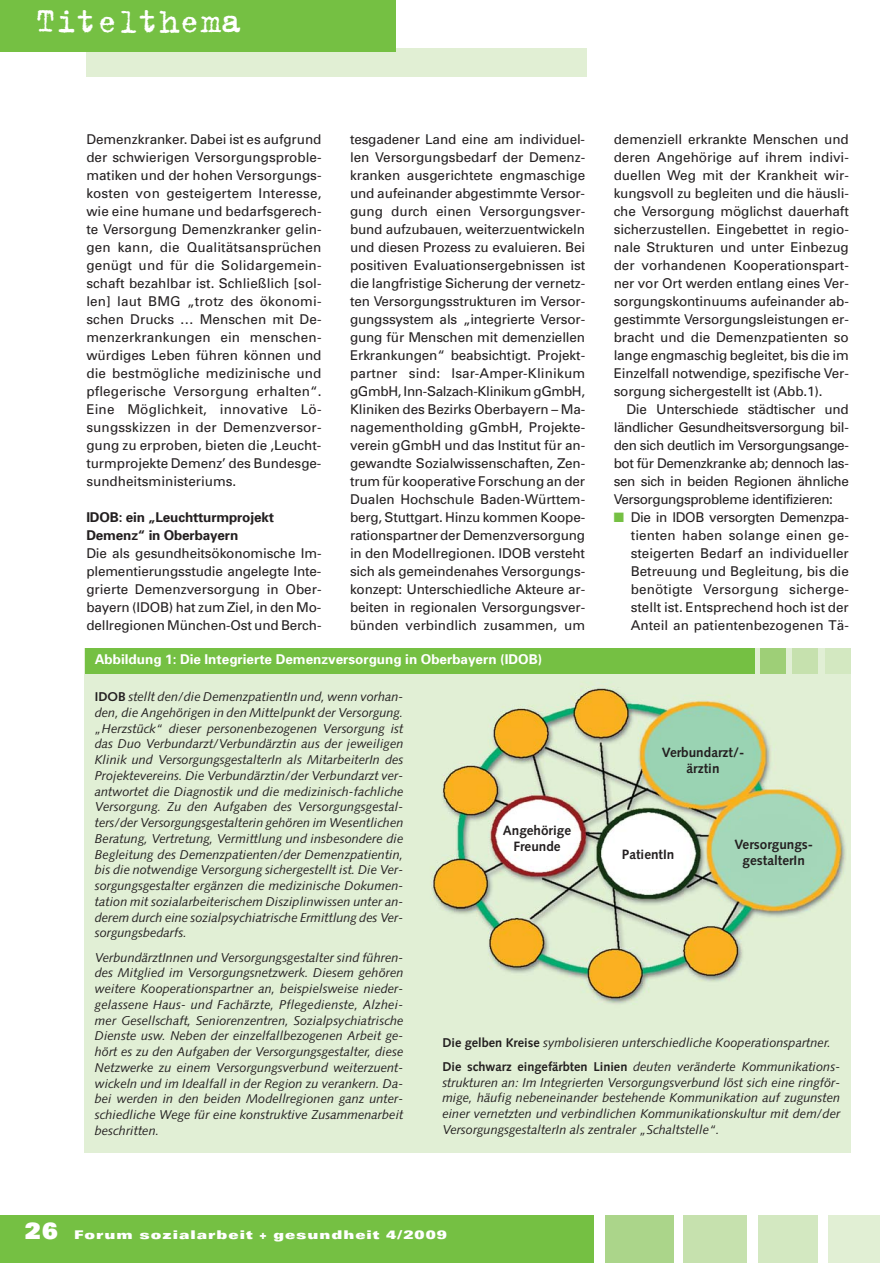
<style>
.page{position:relative;width:893px;height:1263px;background:#fff}
.page>*{position:absolute;margin:0;border:0;box-sizing:border-box;transform-origin:0 0}
.t1{font:37.5px "Trixie";color:#fff}
.t2{font:13.5px/18px "Univers";letter-spacing:-.01em;color:#231f20;text-align:justify}
.t3{font:700 13.5px/16.2px "Syntax";color:#231f20;text-align:center}
.t4{font:700 13.5px "Univers";color:#fff}
.t5{font:700 13.5px/18px "Univers";letter-spacing:-.01em;color:#231f20}
.t6{font:italic 12.75px/15.8px "Syntax";color:#231f20;text-align:justify}
.t7{font:900 expanded 12px "Univers";letter-spacing:.085em;color:#fff}
.s1{color:#75c043}
.s2{font-weight:700;font-style:normal}
.s3{font-stretch:normal;font-size:22.5px}
</style>
<div class="page">
<img style="left:85px;top:648px;width:765px;height:504px">
<div style="left:86px;top:48px;width:501px;height:29px;background:#e1efd4"></div>
<div style="left:0;top:0;width:395px;height:51px;background:#75c043"></div>
<div style="left:0;top:1216px;width:594px;height:47px;background:#75c043"></div>
<div style="left:605px;top:1216px;width:68px;height:47px;background:#abd58a"></div>
<div style="left:683px;top:1216px;width:64px;height:47px;background:#c6e1ae"></div>
<div style="left:758px;top:1216px;width:60px;height:47px;background:#d3e8c1"></div>
<div style="left:828px;top:1216px;width:51px;height:47px;background:#e1efd4"></div>
<div style="left:85px;top:648px;width:670px;height:26px;background:#75c043"></div>
<div style="left:760px;top:648px;width:25px;height:26px;background:#9ecf77"></div>
<div style="left:793px;top:648px;width:25px;height:26px;background:#c6e1ae"></div>
<div style="left:825px;top:648px;width:25px;height:26px;background:#d3e8c1"></div>
<h1 class="t1" style="left:35px;top:-3px;width:208px">Titelthema</h1>
<p class="t2" style="left:86px;top:132px;width:237px">Demenzkranker. Dabei ist es aufgrund der schwierigen Versorgungsproble&shy;matiken und der hohen Versorgungs&shy;kosten von gesteigertem Interesse, wie eine humane und bedarfsgerech&shy;te Versorgung Demenzkranker gelin&shy;gen kann, die Qualitätsansprüchen genügt und für die Solidargemein&shy;schaft bezahlbar ist. Schließlich [sol&shy;len] laut BMG „trotz des ökonomi&shy;schen Drucks … Menschen mit De&shy;menzerkrankungen ein menschen&shy;würdiges Leben führen können und die bestmögliche medizinische und pflegerische Versorgung erhalten“.<br>Eine Möglichkeit, innovative Lö&shy;sungsskizzen in der Demenzversor&shy;gung zu erproben, bieten die ‚Leucht&shy;turmprojekte Demenz’ des Bundesge&shy;sundheitsministeriums.</p>
<p class="t5" style="left:86px;top:510px;width:189px">IDOB: ein „Leuchtturmprojekt<br>Demenz“ in Oberbayern</p>
<p class="t2" style="left:86px;top:546px;width:237px">Die als gesundheitsökonomische Im&shy;plementierungsstudie angelegte Inte&shy;grierte Demenzversorgung in Ober&shy;bayern (IDOB) hat zum Ziel, in den Mo&shy;dellregionen München-Ost und Berch-</p>
<p class="t2" style="left:350px;top:132px;width:237px">tesgadener Land eine am individuel&shy;len Versorgungsbedarf der Demenz&shy;kranken ausgerichtete engmaschige und aufeinander abgestimmte Versor&shy;gung durch einen Versorgungsver&shy;bund aufzubauen, weiterzuentwickeln und diesen Prozess zu evaluieren. Bei positiven Evaluationsergebnissen ist die langfristige Sicherung der vernetz&shy;ten Versorgungsstrukturen im Versor&shy;gungssystem als „integrierte Versor&shy;gung für Menschen mit demenziellen Erkrankungen“ beabsichtigt. Projekt&shy;partner sind: Isar-Amper-Klinikum gGmbH, Inn-Salzach-Klinikum gGmbH, Kliniken des Bezirks Oberbayern – Ma&shy;nagementholding gGmbH, Projekte&shy;verein gGmbH und das Institut für an&shy;gewandte Sozialwissenschaften, Zen&shy;trum für kooperative Forschung an der Dualen Hochschule Baden-Württem&shy;berg, Stuttgart. Hinzu kommen Koope&shy;rationspartner der Demenzversorgung in den Modellregionen. IDOB versteht sich als gemeindenahes Versorgungs&shy;konzept: Unterschiedliche Akteure ar&shy;beiten in regionalen Versorgungsver&shy;bünden verbindlich zusammen, um</p>
<p class="t2" style="left:614px;top:131px;width:237px">demenziell erkrankte Menschen und deren Angehörige auf ihrem indivi&shy;duellen Weg mit der Krankheit wir&shy;kungsvoll zu begleiten und die häusli&shy;che Versorgung möglichst dauerhaft sicherzustellen. Eingebettet in regio&shy;nale Strukturen und unter Einbezug der vorhandenen Kooperationspart&shy;ner vor Ort werden entlang eines Ver&shy;sorgungskontinuums aufeinander ab&shy;gestimmte Versorgungsleistungen er&shy;bracht und die Demenzpatienten so lange engmaschig begleitet, bis die im Einzelfall notwendige, spezifische Ver&shy;sorgung sichergestellt ist (Abb.1).</p>
<p class="t2" style="left:614px;top:401px;width:237px;text-indent:13px">Die Unterschiede städtischer und ländlicher Gesundheitsversorgung bil&shy;den sich deutlich im Versorgungsange&shy;bot für Demenzkranke ab; dennoch las&shy;sen sich in beiden Regionen ähnliche Versorgungsprobleme identifizieren:</p>
<p class="t2" style="left:631px;top:509px;width:220px;text-indent:-17px"><span class="s1">■</span> Die in IDOB versorgten Demenzpa&shy;tienten haben solange einen ge&shy;steigerten Bedarf an individueller Betreuung und Begleitung, bis die benötigte Versorgung sicherge&shy;stellt ist. Entsprechend hoch ist der Anteil an patientenbezogenen Tä-</p>
<p class="t4" style="left:95px;top:655px;width:449px">Abbildung 1: Die Integrierte Demenzversorgung in Oberbayern (IDOB)</p>
<p class="t6" style="left:95px;top:690px;width:310px"><span class="s2">IDOB</span> stellt den/die DemenzpatientIn und, wenn vorhan&shy;den, die Angehörigen in den Mittelpunkt der Versorgung. „Herzstück“ dieser personenbezogenen Versorgung ist das Duo Verbundarzt/Verbundärztin aus der jeweiligen Klinik und VersorgungsgestalterIn als MitarbeiterIn des Projektevereins. Die Verbundärztin/der Verbundarzt ver&shy;antwortet die Diagnostik und die medizinisch-fachliche Versorgung. Zu den Aufgaben des Versorgungsgestal&shy;ters/der Versorgungsgestalterin gehören im Wesentlichen Beratung, Vertretung, Vermittlung und insbesondere die Begleitung des Demenzpatienten/der Demenzpatientin, bis die notwendige Versorgung sichergestellt ist. Die Ver&shy;sorgungsgestalter ergänzen die medizinische Dokumen&shy;tation mit sozialarbeiterischem Disziplinwissen unter an&shy;derem durch eine sozialpsychiatrische Ermittlung des Ver&shy;sorgungsbedarfs.</p>
<p class="t6" style="left:95px;top:951px;width:310px">VerbundärztInnen und Versorgungsgestalter sind führen&shy;des Mitglied im Versorgungsnetzwerk. Diesem gehören weitere Kooperationspartner an, beispielsweise nieder&shy;gelassene Haus- und Fachärzte, Pflegedienste, Alzhei&shy;mer Gesellschaft, Seniorenzentren, Sozialpsychiatrische Dienste usw. Neben der einzelfallbezogenen Arbeit ge&shy;hört es zu den Aufgaben der Versorgungsgestalter, diese Netzwerke zu einem Versorgungsverbund weiterzuent&shy;wickeln und im Idealfall in der Region zu verankern. Da&shy;bei werden in den beiden Modellregionen ganz unter&shy;schiedliche Wege für eine konstruktive Zusammenarbeit beschritten.</p>
<p class="t3" style="left:503px;top:823px;width:70px">Angehörige<br>Freunde</p>
<p class="t3" style="left:662px;top:746px;width:84px">Verbundarzt/- ärztin</p>
<p class="t3" style="left:622px;top:848px;width:54px">PatientIn</p>
<p class="t3" style="left:734px;top:838px;width:80px">Versorgungs&shy;gestalterIn</p>
<p class="t6" style="left:442px;top:1031px;width:399px;line-height:24.3px"><span class="s2">Die gelben Kreise</span> symbolisieren unterschiedliche Kooperationspartner.<br><span class="s2">Die schwarz eingefärbten Linien</span> deuten veränderte Kommunikations-</p>
<p class="t6" style="left:442px;top:1076px;width:399px">strukturen an: Im Integrierten Versorgungsverbund löst sich eine ringför&shy;mige, häufig nebeneinander bestehende Kommunikation auf zugunsten einer vernetzten und verbindlichen Kommunikationskultur mit dem/der VersorgungsgestalterIn als zentraler „Schaltstelle“.</p>
<p class="t7" style="left:25px;top:1230px;width:424px"><span class="s3">26</span> Forum sozialarbeit + gesundheit 4/2009</p>
</div>
